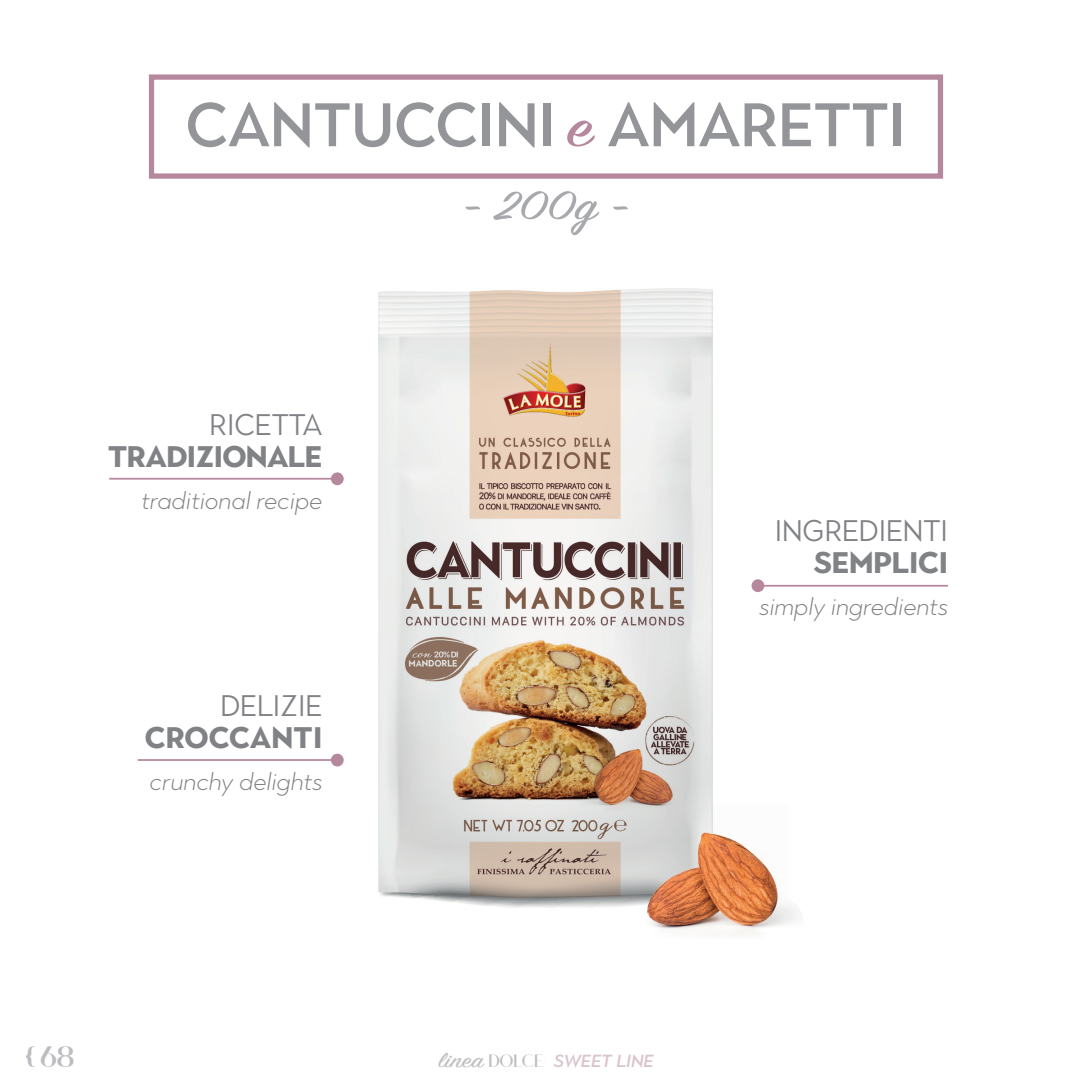
<style>
.page{position:relative;width:1092px;height:1092px;background:#fff}
.page>*{position:absolute;margin:0;border:0;box-sizing:border-box;transform-origin:0 0}
.t1{font:500 61.25px "Town 80 Text";color:#939598}
.t2{font:44.8px "Sign Painter House Script";color:#a8a9ad;scale:1.25 1}
.t3{font:31.5px "Athena";color:#bcbdc0}
.t4{font:700 29.75px/31.5px "Town 80 Text";letter-spacing:-.025em;color:#808285;text-align:right}
.t5{font:29.75px/31.5px "Town 80 Text";color:#808285;text-align:right}
.t6{font:700 29.75px/31.5px "Town 80 Text";color:#808285;text-align:right}
.t7{font:italic 300 24.5px "Town 80 Text";color:#808285}
.t8{font:italic 500 17.5px "Town 80 Text";color:#b5889d}
.s1{font-family:"Sign Painter House Script";font-weight:400;font-size:63px;color:#b5889d}
.s2{font-weight:400}
.s3{font-family:"Sign Painter House Script";font-weight:400;font-style:normal;font-size:23.28px;color:#808285}
.s4{font-family:"Athena";font-weight:400;font-style:normal;font-size:19.25px;color:#808285}
.s5{font-weight:700}
</style>
<div class="page">
<img style="left:277px;top:288px;width:536px;height:620px">
<div style="left:149px;top:74px;width:794px;height:105px;border:5px solid #b5889d"></div>
<hr style="left:138px;top:759px;width:198px;height:1px;background:#b5889d">
<hr style="left:109px;top:478px;width:227px;height:1px;background:#b5889d">
<div style="left:331px;top:472px;width:13px;height:13px;background:#b5889d;border-radius:50%"></div>
<div style="left:331px;top:753px;width:13px;height:13px;background:#b5889d;border-radius:50%"></div>
<hr style="left:762px;top:585px;width:185px;height:1px;background:#b5889d">
<div style="left:751px;top:579px;width:13px;height:13px;background:#b5889d;border-radius:50%"></div>
<img style="left:616px;top:817px;width:191px;height:119px">
<p class="t1" style="left:186px;top:85px;width:722px">CANTUCCINI <span class="s1">e</span> AMARETTI</p>
<p class="t4" style="left:108px;top:408px;width:216px"><span class="s2">RICETTA<br></span>TRADIZIONALE</p>
<p class="t7" style="left:141px;top:484px;width:183px">traditional recipe</p>
<p class="t6" style="left:145px;top:689px;width:179px"><span class="s2">DELIZIE<br></span>CROCCANTI</p>
<p class="t7" style="left:150px;top:765px;width:174px">crunchy delights</p>
<p class="t2" style="left:463px;top:178px;width:134px">- 200g -</p>
<p class="t3" style="left:25px;top:1034px;width:53px">{ 68</p>
<p class="t8" style="left:438px;top:1049px;width:216px"><span class="s3">linea</span> <span class="s4">DOLCE</span> SWEET LINE</p>
<p class="t5" style="left:774px;top:514px;width:175px">INGREDIENTI<br><span class="s5">SEMPLICI</span></p>
<p class="t7" style="left:759px;top:590px;width:190px">simply ingredients</p>
</div>
